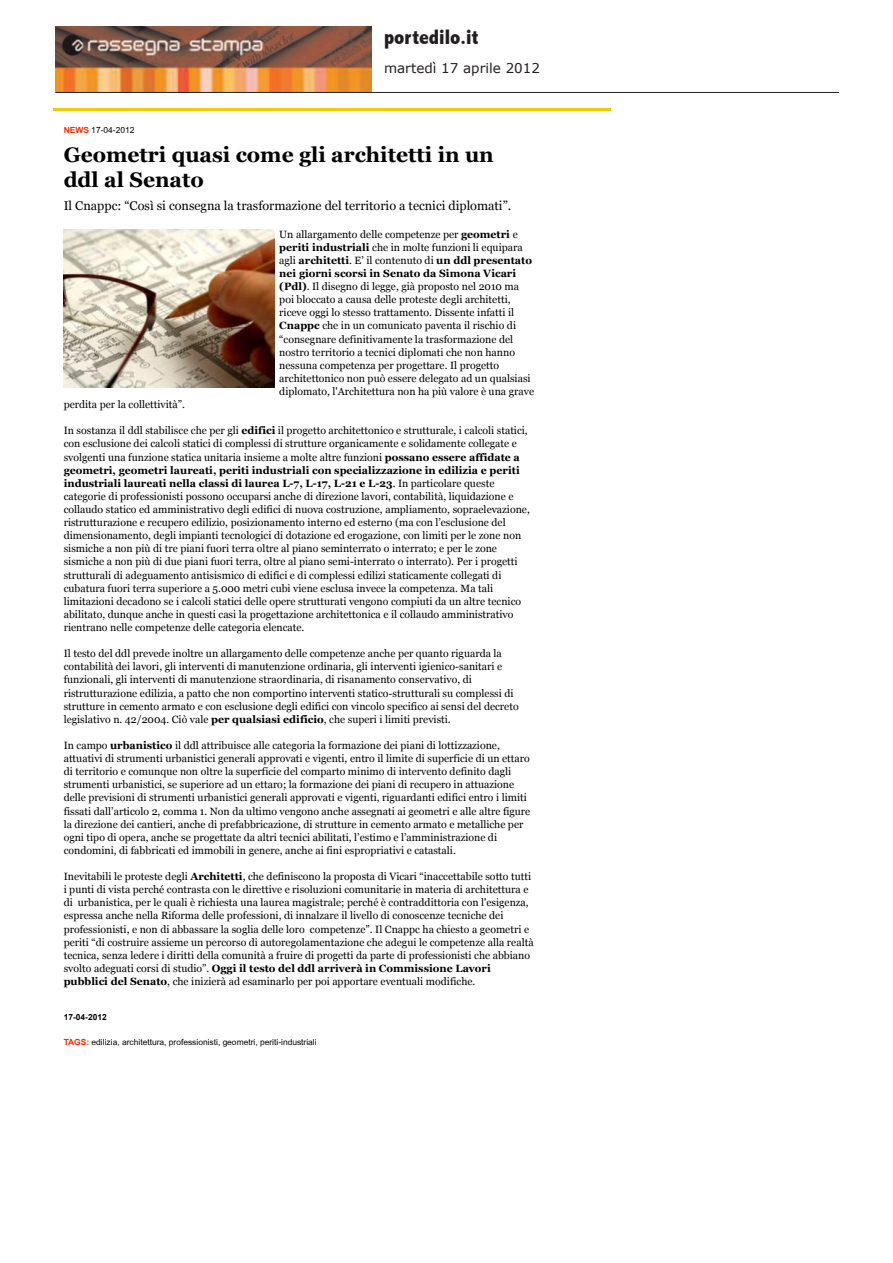
<style>
.page{position:relative;width:893px;height:1263px;background:#fff}
.page>*{position:absolute;margin:0;border:0;box-sizing:border-box;transform-origin:0 0}
.t1{font:700 21px/24.3px "Georgia";color:#000}
.t2{font:800 condensed 21px "Abadi";color:#231f20}
.t3{font:13.5px "Verdana";color:#231f20}
.t4{font:12.6px "Georgia";color:#000}
.t5{font:10.5px/13px "Georgia";color:#000}
.t6{font:8.4px "Arial";color:#000}
.t7{font:700 8.4px "Arial";color:#000}
.s1{font-weight:700;color:#f12b00}
.s2{font-weight:700}
</style>
<div class="page">
<img style="left:56px;top:26px;width:315px;height:65px">
<hr style="left:55px;top:92px;width:784px;height:1px;background:#231f20">
<hr style="left:54px;top:108px;width:556px;height:2px;background:#f2cb00">
<img style="left:64px;top:229px;width:210px;height:158px">
<h1 class="t2" style="left:384px;top:26px;width:96px">portedilo.it</h1>
<p class="t3" style="left:384px;top:59px;width:157px">martedì 17 aprile 2012</p>
<p class="t6" style="left:64px;top:126px;width:72px"><span class="s1">NEWS</span> 17-04-2012</p>
<h1 class="t1" style="left:64px;top:143px;width:432px">Geometri quasi come gli architetti in un ddl al Senato</h1>
<p class="t4" style="left:64px;top:199px;width:449px">Il Cnappc: “Così si consegna la trasformazione del territorio a tecnici diplomati”.</p>
<p class="t5" style="left:279px;top:227px;width:256px">Un allargamento delle competenze per <span class="s2">geometri</span> e <span class="s2">periti industriali</span> che in molte funzioni li equipara agli <span class="s2">architetti</span>. E’ il contenuto di <span class="s2">un ddl presentato nei giorni scorsi in Senato da Simona Vicari (Pdl)</span>. Il disegno di legge, già proposto nel 2010 ma poi bloccato a causa delle proteste degli architetti, riceve oggi lo stesso trattamento. Dissente infatti il <span class="s2">Cnappc</span> che in un comunicato paventa il rischio di “consegnare definitivamente la trasformazione del nostro territorio a tecnici diplomati che non hanno nessuna competenza per progettare. Il progetto architettonico non può essere delegato ad un qualsiasi diplomato, l'Architettura non ha più valore è una grave</p>
<p class="t5" style="left:64px;top:398px;width:123px">perdita per la collettività”.</p>
<p class="t5" style="left:64px;top:424px;width:468px">In sostanza il ddl stabilisce che per gli <span class="s2">edifici</span> il progetto architettonico e strutturale, i calcoli statici, con esclusione dei calcoli statici di complessi di strutture organicamente e solidamente collegate e svolgenti una funzione statica unitaria insieme a molte altre funzioni <span class="s2">possano essere affidate a geometri, geometri laureati, periti industriali con specializzazione in edilizia e periti industriali laureati nella classi di laurea L-7, L-17, L-21 e L-23</span>. In particolare queste categorie di professionisti possono occuparsi anche di direzione lavori, contabilità, liquidazione e collaudo statico ed amministrativo degli edifici di nuova costruzione, ampliamento, sopraelevazione, ristrutturazione e recupero edilizio, posizionamento interno ed esterno (ma con l’esclusione del dimensionamento, degli impianti tecnologici di dotazione ed erogazione, con limiti per le zone non sismiche a non più di tre piani fuori terra oltre al piano seminterrato o interrato; e per le zone sismiche a non più di due piani fuori terra, oltre al piano semi-interrato o interrato). Per i progetti strutturali di adeguamento antisismico di edifici e di complessi edilizi staticamente collegati di cubatura fuori terra superiore a 5.000 metri cubi viene esclusa invece la competenza. Ma tali limitazioni decadono se i calcoli statici delle opere strutturati vengono compiuti da un altre tecnico abilitato, dunque anche in questi casi la progettazione architettonica e il collaudo amministrativo rientrano nelle competenze delle categoria elencate.</p>
<p class="t5" style="left:64px;top:647px;width:456px">Il testo del ddl prevede inoltre un allargamento delle competenze anche per quanto riguarda la contabilità dei lavori, gli interventi di manutenzione ordinaria, gli interventi igienico-sanitari e funzionali, gli interventi di manutenzione straordinaria, di risanamento conservativo, di ristrutturazione edilizia, a patto che non comportino interventi statico-strutturali su complessi di strutture in cemento armato e con esclusione degli edifici con vincolo specifico ai sensi del decreto legislativo n. 42/2004. Ciò vale <span class="s2">per qualsiasi edificio</span>, che superi i limiti previsti.</p>
<p class="t5" style="left:64px;top:739px;width:468px">In campo <span class="s2">urbanistico</span> il ddl attribuisce alle categoria la formazione dei piani di lottizzazione, attuativi di strumenti urbanistici generali approvati e vigenti, entro il limite di superficie di un ettaro di territorio e comunque non oltre la superficie del comparto minimo di intervento definito dagli strumenti urbanistici, se superiore ad un ettaro; la formazione dei piani di recupero in attuazione delle previsioni di strumenti urbanistici generali approvati e vigenti, riguardanti edifici entro i limiti fissati dall’articolo 2, comma 1. Non da ultimo vengono anche assegnati ai geometri e alle altre figure la direzione dei cantieri, anche di prefabbricazione, di strutture in cemento armato e metalliche per ogni tipo di opera, anche se progettate da altri tecnici abilitati, l’estimo e l’amministrazione di condomini, di fabbricati ed immobili in genere, anche ai fini espropriativi e catastali.</p>
<p class="t5" style="left:64px;top:870px;width:471px">Inevitabili le proteste degli <span class="s2">Architetti</span>, che definiscono la proposta di Vicari “inaccettabile sotto tutti i punti di vista perché contrasta con le direttive e risoluzioni comunitarie in materia di architettura e di urbanistica, per le quali è richiesta una laurea magistrale; perché è contraddittoria con l'esigenza, espressa anche nella Riforma delle professioni, di innalzare il livello di conoscenze tecniche dei professionisti, e non di abbassare la soglia delle loro competenze”. Il Cnappc ha chiesto a geometri e periti “di costruire assieme un percorso di autoregolamentazione che adegui le competenze alla realtà tecnica, senza ledere i diritti della comunità a fruire di progetti da parte di professionisti che abbiano svolto adeguati corsi di studio”. <span class="s2">Oggi il testo del ddl arriverà in Commissione Lavori pubblici del Senato</span>, che inizierà ad esaminarlo per poi apportare eventuali modifiche.</p>
<p class="t7" style="left:64px;top:1012px;width:45px">17-04-2012</p>
<p class="t6" style="left:64px;top:1038px;width:255px"><span class="s1">TAGS:</span> edilizia, architettura, professionisti, geometri, periti-industriali</p>
</div>
